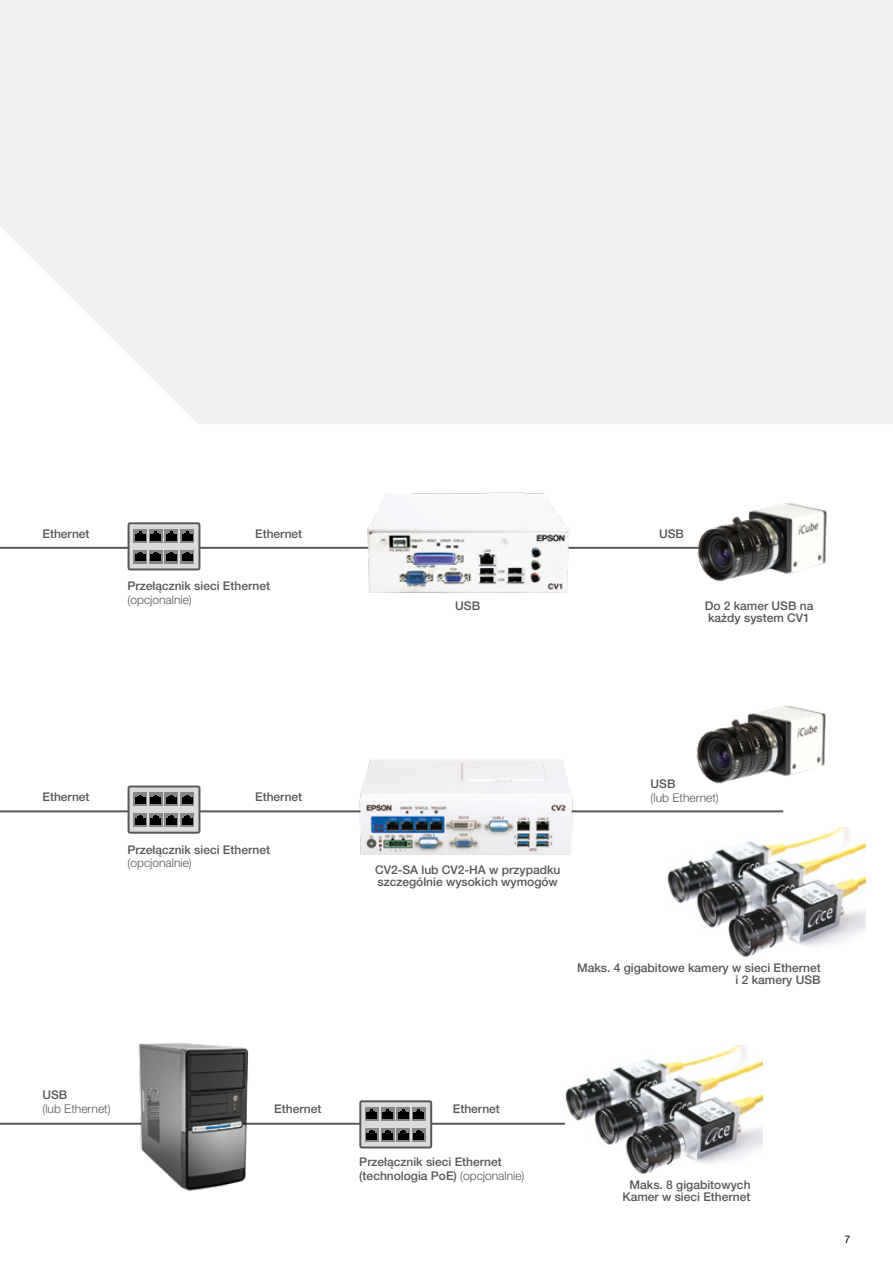
<style>
.page{position:relative;width:893px;height:1263px;background:#fff}
.page>*{position:absolute;margin:0;border:0;box-sizing:border-box;transform-origin:0 0}
.t1{font:500 12px/12px "Helvetica Neue LT Pro";color:#575756}
.t2{font:300 12px "Helvetica Neue LT Pro";color:#575756}
.t3{font:10.5px "Helvetica Neue LT Pro";color:#000}
.s1{font-weight:300}
</style>
<div class="page">
<img style="left:668px;top:828px;width:197px;height:129px">
<img style="left:696px;top:705px;width:130px;height:79px">
<hr style="left:0;top:810px;width:783px;height:2px;background:#575756">
<img style="left:340px;top:760px;width:255px;height:95px">
<div style="left:129px;top:786px;width:70px;height:47px;background:#dadada;border-radius:2px"></div>
<div style="left:128px;top:785px;width:72px;height:49px;border:2px solid #575756;border-radius:2px"></div>
<svg style="left:133px;top:813px;width:14px;height:14px"></svg>
<div style="left:135px;top:818px;width:10px;height:6px;background:#000"></div>
<svg style="left:137px;top:815px;width:6px;height:3px"></svg>
<svg style="left:133px;top:792px;width:14px;height:14px"></svg>
<div style="left:135px;top:797px;width:10px;height:7px;background:#000"></div>
<svg style="left:180px;top:813px;width:14px;height:14px"></svg>
<div style="left:182px;top:818px;width:10px;height:6px;background:#000"></div>
<svg style="left:184px;top:815px;width:6px;height:3px"></svg>
<svg style="left:180px;top:792px;width:14px;height:14px"></svg>
<div style="left:182px;top:797px;width:10px;height:7px;background:#000"></div>
<svg style="left:165px;top:813px;width:13px;height:14px"></svg>
<div style="left:166px;top:818px;width:11px;height:6px;background:#000"></div>
<svg style="left:169px;top:815px;width:5px;height:3px"></svg>
<svg style="left:165px;top:792px;width:13px;height:14px"></svg>
<div style="left:166px;top:797px;width:11px;height:7px;background:#000"></div>
<svg style="left:149px;top:813px;width:14px;height:14px"></svg>
<div style="left:151px;top:818px;width:10px;height:6px;background:#000"></div>
<svg style="left:153px;top:815px;width:6px;height:3px"></svg>
<svg style="left:149px;top:792px;width:14px;height:14px"></svg>
<div style="left:151px;top:797px;width:10px;height:7px;background:#000"></div>
<img style="left:565px;top:1045px;width:198px;height:129px">
<hr style="left:0;top:1123px;width:565px;height:2px;background:#575756">
<div style="left:360px;top:1101px;width:71px;height:46px;background:#dadada;border-radius:2px"></div>
<div style="left:359px;top:1100px;width:73px;height:48px;border:2px solid #575756;border-radius:2px"></div>
<svg style="left:365px;top:1128px;width:14px;height:13px"></svg>
<div style="left:367px;top:1133px;width:10px;height:6px;background:#000"></div>
<div style="left:369px;top:1131px;width:6px;height:7px;background:#000"></div>
<svg style="left:365px;top:1107px;width:14px;height:14px"></svg>
<div style="left:367px;top:1112px;width:10px;height:6px;background:#000"></div>
<svg style="left:369px;top:1110px;width:6px;height:2px"></svg>
<svg style="left:412px;top:1128px;width:14px;height:13px"></svg>
<div style="left:414px;top:1133px;width:10px;height:6px;background:#000"></div>
<div style="left:416px;top:1131px;width:6px;height:7px;background:#000"></div>
<svg style="left:412px;top:1107px;width:14px;height:14px"></svg>
<div style="left:414px;top:1112px;width:10px;height:6px;background:#000"></div>
<svg style="left:416px;top:1110px;width:6px;height:2px"></svg>
<svg style="left:396px;top:1128px;width:14px;height:13px"></svg>
<div style="left:398px;top:1133px;width:10px;height:6px;background:#000"></div>
<div style="left:400px;top:1131px;width:6px;height:7px;background:#000"></div>
<svg style="left:396px;top:1107px;width:14px;height:14px"></svg>
<div style="left:398px;top:1112px;width:10px;height:6px;background:#000"></div>
<svg style="left:400px;top:1110px;width:6px;height:2px"></svg>
<svg style="left:381px;top:1128px;width:13px;height:13px"></svg>
<div style="left:382px;top:1133px;width:11px;height:6px;background:#000"></div>
<svg style="left:385px;top:1130px;width:5px;height:3px"></svg>
<svg style="left:381px;top:1107px;width:13px;height:14px"></svg>
<div style="left:382px;top:1112px;width:11px;height:6px;background:#000"></div>
<img style="left:132px;top:1043px;width:127px;height:148px">
<hr style="left:0;top:547px;width:776px;height:2px;background:#575756">
<div style="left:129px;top:523px;width:70px;height:46px;background:#dadada;border-radius:2px"></div>
<div style="left:128px;top:522px;width:72px;height:48px;border:2px solid #575756;border-radius:2px"></div>
<svg style="left:133px;top:550px;width:14px;height:14px"></svg>
<div style="left:135px;top:555px;width:10px;height:6px;background:#000"></div>
<svg style="left:137px;top:552px;width:6px;height:3px"></svg>
<svg style="left:133px;top:529px;width:14px;height:14px"></svg>
<div style="left:135px;top:534px;width:10px;height:6px;background:#000"></div>
<svg style="left:137px;top:532px;width:6px;height:2px"></svg>
<svg style="left:180px;top:550px;width:14px;height:14px"></svg>
<div style="left:182px;top:555px;width:10px;height:6px;background:#000"></div>
<svg style="left:184px;top:552px;width:6px;height:3px"></svg>
<svg style="left:180px;top:529px;width:14px;height:14px"></svg>
<div style="left:182px;top:534px;width:10px;height:6px;background:#000"></div>
<svg style="left:184px;top:532px;width:6px;height:2px"></svg>
<div style="left:165px;top:550px;width:13px;height:14px;background:#878787"></div>
<div style="left:166px;top:555px;width:11px;height:6px;background:#000"></div>
<svg style="left:169px;top:552px;width:5px;height:3px"></svg>
<svg style="left:165px;top:529px;width:13px;height:14px"></svg>
<div style="left:166px;top:534px;width:11px;height:6px;background:#000"></div>
<svg style="left:149px;top:550px;width:14px;height:14px"></svg>
<div style="left:151px;top:555px;width:10px;height:6px;background:#000"></div>
<svg style="left:153px;top:552px;width:6px;height:3px"></svg>
<svg style="left:149px;top:529px;width:14px;height:14px"></svg>
<div style="left:151px;top:534px;width:10px;height:6px;background:#000"></div>
<svg style="left:153px;top:532px;width:6px;height:2px"></svg>
<img style="left:677px;top:502px;width:150px;height:80px">
<img style="left:327px;top:492px;width:279px;height:101px">
<div style="left:0;top:0;width:893px;height:424px;background:#f0f0f0"></div>
<p class="t1" style="left:43px;top:528px;width:49px">Ethernet</p>
<p class="t1" style="left:659px;top:528px;width:26px">USB</p>
<p class="t1" style="left:255px;top:528px;width:49px">Ethernet</p>
<p class="t1" style="left:128px;top:580px;width:144px">Przełącznik sieci Ethernet</p>
<p class="t2" style="left:128px;top:592px;width:66px">(opcjonalnie)</p>
<p class="t1" style="left:455px;top:600px;width:26px">USB</p>
<p class="t1" style="left:705px;top:600px;width:110px">Do 2 kamer USB na każdy system CV1</p>
<p class="t1" style="left:651px;top:778px;width:26px">USB</p>
<p class="t1" style="left:43px;top:791px;width:49px">Ethernet</p>
<p class="t2" style="left:651px;top:790px;width:70px">(lub Ethernet)</p>
<p class="t1" style="left:255px;top:791px;width:49px">Ethernet</p>
<p class="t1" style="left:128px;top:843px;width:144px">Przełącznik sieci Ethernet</p>
<p class="t2" style="left:128px;top:855px;width:66px">(opcjonalnie)</p>
<p class="t1" style="left:375px;top:863px;width:187px">CV2-SA lub CV2-HA w przypadku szczególnie wysokich wymogów</p>
<p class="t1" style="left:577px;top:961px;width:245px;text-align:right">Maks. 4 gigabitowe kamery w sieci Ethernet i 2 kamery USB</p>
<p class="t1" style="left:43px;top:1089px;width:26px">USB</p>
<p class="t2" style="left:43px;top:1101px;width:70px">(lub Ethernet)</p>
<p class="t1" style="left:274px;top:1103px;width:49px">Ethernet</p>
<p class="t1" style="left:453px;top:1103px;width:49px">Ethernet</p>
<p class="t1" style="left:359px;top:1155px;width:167px;line-height:13.5px">Przełącznik sieci Ethernet (technologia PoE) <span class="s1">(opcjonalnie)</span></p>
<p class="t1" style="left:622px;top:1178px;width:130px;text-align:center">Maks. 8 gigabitowych<br>Kamer w sieci Ethernet</p>
<p class="t3" style="left:845px;top:1232px;width:7px">7</p>
</div>
